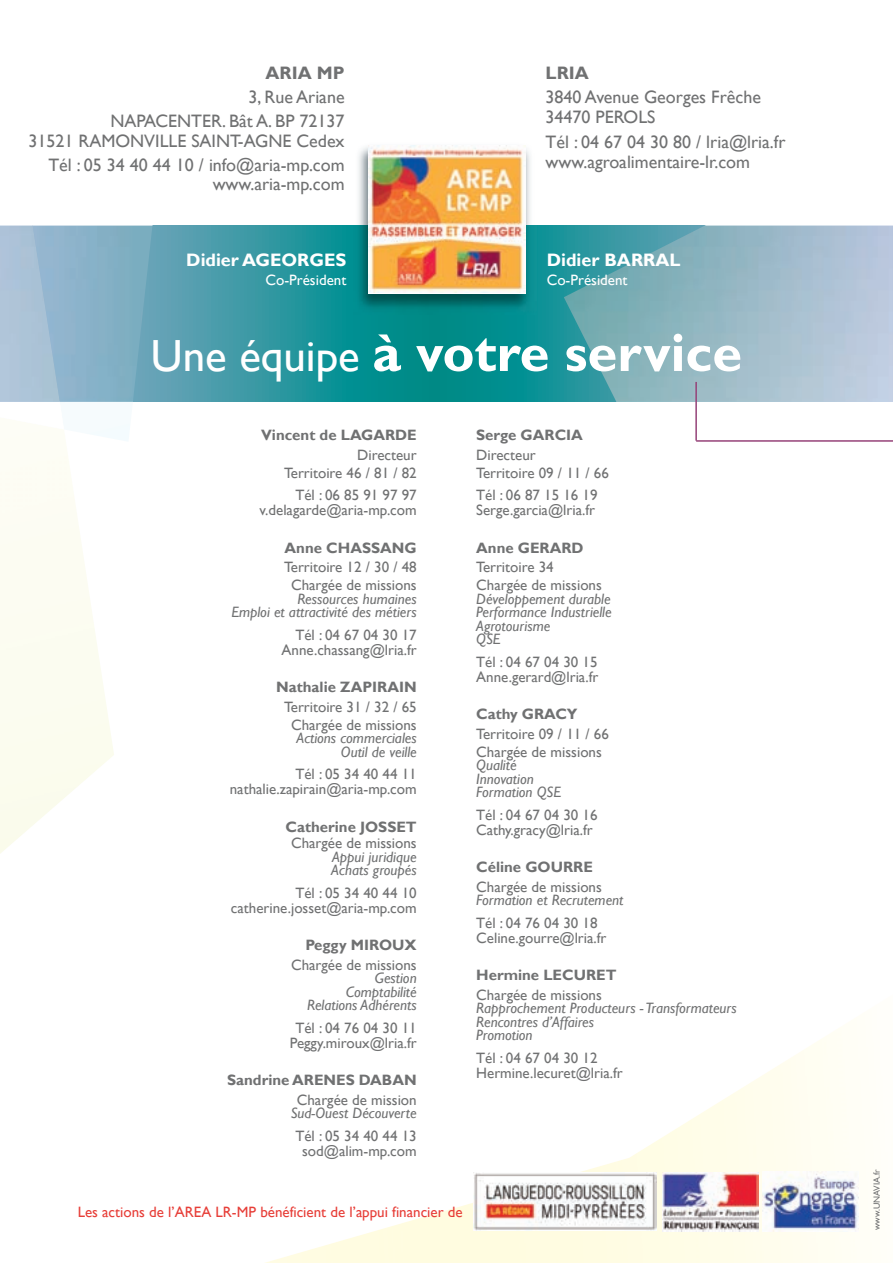
<style>
.page{position:relative;width:893px;height:1263px;background:#fff}
.page>*{position:absolute;margin:0;border:0;box-sizing:border-box;transform-origin:0 0}
.t1{font:700 54px "Gill Sans";color:#fff}
.t2{font:18px/19.5px "Gill Sans";color:#707172}
.t3{font:700 18px "Gill Sans";color:#fff}
.t4{font:700 18px "Gill Sans";color:#707172}
.t5{font:15px/15px "Gill Sans";color:#707172}
.t6{font:italic 15px/13.5px "Gill Sans";color:#707172}
.t7{font:700 15px "Gill Sans";color:#707172}
.t8{font:15px "Gill Sans";color:#e73e38}
.t9{font:15px "Gill Sans";color:#fff}
.t10{font:9px "Gill Sans";color:#707172}
.s1{font-weight:400;font-size:45px}
</style>
<div class="page">
<svg style="left:152px;top:226px;width:412px;height:176px;background:#24959c"></svg>
<img style="left:473px;top:1172px;width:183px;height:59px">
<img style="left:353px;top:145px;width:183px;height:170px">
<img style="left:368px;top:145px;width:157px;height:148px">
<img style="left:564px;top:226px;width:329px;height:176px">
<img style="left:60px;top:226px;width:92px;height:176px">
<img style="left:0;top:226px;width:60px;height:176px">
<hr style="left:696px;top:440px;width:197px;height:2px;background:#954278">
<hr style="left:695px;top:382px;width:2px;height:59px;background:#954278">
<img style="left:663px;top:1172px;width:96px;height:60px">
<img style="left:763px;top:1172px;width:95px;height:60px">
<p class="t4" style="left:266px;top:62px;width:81px">ARIA MP</p>
<p class="t2" style="left:110px;top:85px;width:236px;line-height:24px;text-align:right">3, Rue Ariane<br>NAPACENTER. Bât A. BP 72137</p>
<p class="t2" style="left:28px;top:128px;width:318px;line-height:24px;text-align:right">31521 RAMONVILLE SAINT-AGNE Cedex<br>Tél : 05 34 40 44 10 / info@aria-mp.com</p>
<p class="t2" style="left:213px;top:174px;width:133px">www.aria-mp.com</p>
<p class="t3" style="left:186px;top:249px;width:162px">Didier AGEORGES</p>
<p class="t9" style="left:265px;top:271px;width:82px">Co-Président</p>
<p class="t4" style="left:546px;top:62px;width:45px">LRIA</p>
<p class="t2" style="left:546px;top:87px;width:217px">3840 Avenue Georges Frêche<br>34470 PEROLS</p>
<p class="t2" style="left:546px;top:132px;width:241px">Tél : 04 67 04 30 80 / lria@lria.fr www.agroalimentaire-lr.com</p>
<p class="t3" style="left:547px;top:249px;width:135px">Didier BARRAL</p>
<p class="t9" style="left:547px;top:271px;width:82px">Co-Président</p>
<h1 class="t1" style="left:151px;top:321px;width:593px"><span class="s1">Une équipe</span> à votre service</h1>
<p class="t7" style="left:261px;top:426px;width:157px">Vincent de LAGARDE</p>
<p class="t5" style="left:284px;top:446px;width:134px;line-height:18px;text-align:right">Directeur<br>Territoire 46 / 81 / 82</p>
<p class="t5" style="left:260px;top:488px;width:159px;text-align:right">Tél : 06 85 91 97 97 v.delagarde@aria-mp.com</p>
<p class="t7" style="left:285px;top:539px;width:134px">Anne CHASSANG</p>
<p class="t5" style="left:284px;top:558px;width:134px;line-height:18px;text-align:center">Territoire 12 / 30 / 48<br>Chargée de missions</p>
<p class="t6" style="left:231px;top:592px;width:187px;text-align:right">Ressources humaines<br>Emploi et attractivité des métiers</p>
<p class="t5" style="left:282px;top:627px;width:137px;text-align:right">Tél : 04 67 04 30 17<br>Anne.chassang@lria.fr</p>
<p class="t7" style="left:276px;top:678px;width:142px">Nathalie ZAPIRAIN</p>
<p class="t5" style="left:284px;top:698px;width:134px;line-height:18px;text-align:center">Territoire 31 / 32 / 65<br>Chargée de missions</p>
<p class="t6" style="left:297px;top:731px;width:122px;text-align:right">Actions commerciales<br>Outil de veille</p>
<p class="t5" style="left:230px;top:767px;width:188px;text-align:right">Tél : 05 34 40 44 11 nathalie.zapirain@aria-mp.com</p>
<p class="t7" style="left:286px;top:818px;width:133px">Catherine JOSSET</p>
<p class="t5" style="left:291px;top:836px;width:127px">Chargée de missions</p>
<p class="t6" style="left:331px;top:850px;width:87px">Appui juridique<br>Achats groupés</p>
<p class="t5" style="left:231px;top:885px;width:187px;text-align:right">Tél : 05 34 40 44 10 catherine.josset@aria-mp.com</p>
<p class="t7" style="left:305px;top:936px;width:113px">Peggy MIROUX</p>
<p class="t5" style="left:291px;top:957px;width:127px">Chargée de missions</p>
<p class="t6" style="left:307px;top:971px;width:111px;text-align:right">Gestion<br>Comptabilité<br>Relations Adhérents</p>
<p class="t5" style="left:290px;top:1020px;width:128px;text-align:center">Tél : 04 76 04 30 11<br>Peggy.miroux@lria.fr</p>
<p class="t7" style="left:227px;top:1071px;width:191px">Sandrine ARENES DABAN</p>
<p class="t5" style="left:297px;top:1092px;width:121px">Chargée de mission</p>
<p class="t6" style="left:291px;top:1106px;width:128px">Sud-Ouest Découverte</p>
<p class="t5" style="left:295px;top:1128px;width:123px;text-align:center">Tél : 05 34 40 44 13 sod@alim-mp.com</p>
<p class="t7" style="left:476px;top:426px;width:108px">Serge GARCIA</p>
<p class="t5" style="left:476px;top:446px;width:134px;line-height:18px">Directeur<br>Territoire 09 / 11 / 66</p>
<p class="t5" style="left:476px;top:488px;width:123px">Tél : 06 87 15 16 19<br>Serge.garcia@lria.fr</p>
<p class="t7" style="left:476px;top:539px;width:109px">Anne GERARD</p>
<p class="t5" style="left:476px;top:558px;width:127px;line-height:18px">Territoire 34<br>Chargée de missions</p>
<p class="t6" style="left:476px;top:592px;width:137px">Développement durable<br>Performance Industrielle<br>Agrotourisme<br>QSE</p>
<p class="t5" style="left:476px;top:654px;width:124px">Tél : 04 67 04 30 15<br>Anne.gerard@lria.fr</p>
<p class="t7" style="left:476px;top:705px;width:103px">Cathy GRACY</p>
<p class="t5" style="left:476px;top:725px;width:134px;line-height:18px">Territoire 09 / 11 / 66<br>Chargée de missions</p>
<p class="t6" style="left:476px;top:758px;width:86px">Qualité<br>Innovation<br>Formation QSE</p>
<p class="t5" style="left:476px;top:807px;width:123px">Tél : 04 67 04 30 16<br>Cathy.gracy@lria.fr</p>
<p class="t7" style="left:476px;top:858px;width:118px">Céline GOURRE</p>
<p class="t5" style="left:476px;top:879px;width:127px">Chargée de missions</p>
<p class="t6" style="left:476px;top:893px;width:149px">Formation et Recrutement</p>
<p class="t5" style="left:476px;top:915px;width:132px">Tél : 04 76 04 30 18<br>Celine.gourre@lria.fr</p>
<p class="t7" style="left:476px;top:966px;width:142px">Hermine LECURET</p>
<p class="t5" style="left:476px;top:987px;width:127px">Chargée de missions</p>
<p class="t6" style="left:476px;top:1001px;width:262px">Rapprochement Producteurs - Transformateurs<br>Rencontres d’Affaires<br>Promotion</p>
<p class="t5" style="left:476px;top:1050px;width:148px">Tél : 04 67 04 30 12<br>Hermine.lecuret@lria.fr</p>
<p class="t8" style="left:78px;top:1202px;width:386px">Les actions de l’AREA LR-MP bénéficient de l’appui financier de</p>
<p class="t10" style="left:871px;top:1230px;width:63px;rotate:-90deg">www.UNAVIA.fr</p>
</div>
